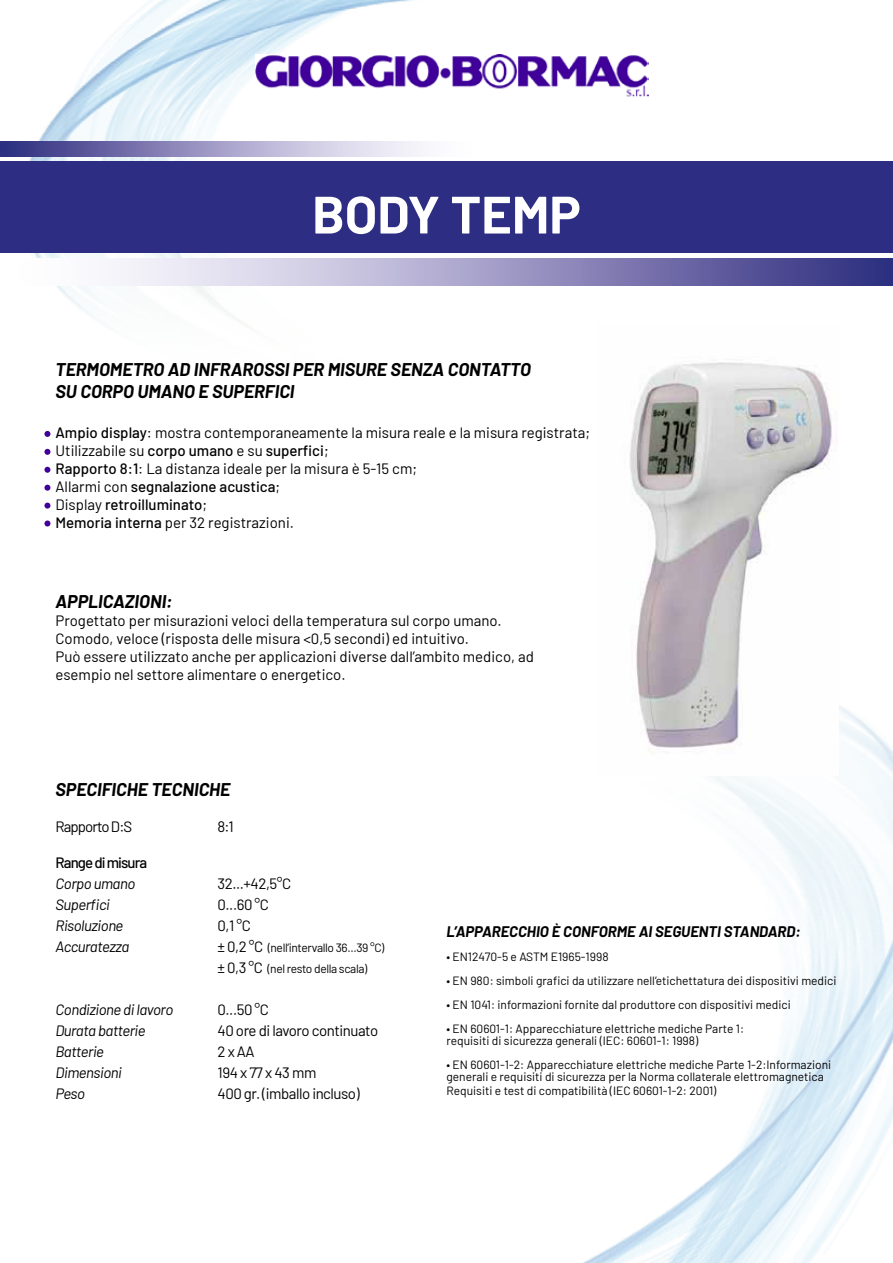
<style>
.page{position:relative;width:893px;height:1263px;background:#fff}
.page>*{position:absolute;margin:0;border:0;box-sizing:border-box;transform-origin:0 0}
.t1{font:700 52.5px "Barlow";color:#fff}
.t2{font:italic 700 18px/21.6px "Barlow";color:#000}
.t3{font:15px/18px "Barlow";color:#000}
.t4{font:italic 15px "Barlow";letter-spacing:-.03em;color:#000}
.t5{font:15px "Barlow";letter-spacing:-.03em;color:#000}
.t6{font:italic 700 15px "Barlow";color:#000}
.t7{font:500 15px "Barlow";letter-spacing:-.06em;color:#000}
.t8{font:15px "Barlow";letter-spacing:-.06em;color:#000}
.t9{font:12px/12px "Barlow";color:#000}
.t10{font:12px/21px "Barlow";letter-spacing:-.03em;color:#000}
.s1{font-weight:500}
.s2{font-size:15px}
</style>
<div class="page">
<img style="left:0;top:0;width:629px;height:327px">
<div style="left:0;top:161px;width:893px;height:66px;background:#2d2e83"></div>
<div style="left:0;top:187px;width:893px;height:66px;background:#2d2e83"></div>
<img style="left:582px;top:705px;width:311px;height:558px">
<svg style="left:0;top:142px;width:481px;height:14px"></svg>
<div style="left:0;top:258px;width:893px;height:27px;background:linear-gradient(to right,#fff,#383485)"></div>
<img style="left:256px;top:54px;width:392px;height:42px">
<img style="left:597px;top:324px;width:242px;height:452px">
<svg style="left:44px;top:431px;width:6px;height:6px"></svg>
<svg style="left:44px;top:449px;width:6px;height:6px"></svg>
<svg style="left:44px;top:467px;width:6px;height:6px"></svg>
<svg style="left:44px;top:485px;width:6px;height:6px"></svg>
<svg style="left:44px;top:503px;width:6px;height:6px"></svg>
<svg style="left:44px;top:520px;width:6px;height:6px"></svg>
<h1 class="t1" style="left:312px;top:176px;width:270px">BODY TEMP</h1>
<p class="t2" style="left:56px;top:358px;width:477px">TERMOMETRO AD INFRAROSSI PER MISURE SENZA CONTATTO<br>SU CORPO UMANO E SUPERFICI</p>
<p class="t3" style="left:56px;top:422px;width:536px"><span class="s1">Ampio display</span>: mostra contemporaneamente la misura reale e la misura registrata; Utilizzabile su <span class="s1">corpo umano</span> e su <span class="s1">superfici</span>;<br><span class="s1">Rapporto 8:1</span>: La distanza ideale per la misura è 5-15 cm;<br>Allarmi con <span class="s1">segnalazione acustica</span>;<br>Display <span class="s1">retroilluminato</span>;<br><span class="s1">Memoria interna</span> per 32 registrazioni.</p>
<p class="t2" style="left:56px;top:589px;width:119px">APPLICAZIONI:</p>
<p class="t3" style="left:56px;top:610px;width:480px">Progettato per misurazioni veloci della temperatura sul corpo umano.<br>Comodo, veloce (risposta delle misura &lt;0,5 secondi) ed intuitivo.<br>Può essere utilizzato anche per applicazioni diverse dall’ambito medico, ad esempio nel settore alimentare o energetico.</p>
<p class="t2" style="left:56px;top:777px;width:176px">SPECIFICHE TECNICHE</p>
<p class="t8" style="left:56px;top:815px;width:78px">Rapporto D:S</p>
<p class="t3" style="left:218px;top:816px;width:18px">8:1</p>
<p class="t7" style="left:56px;top:851px;width:93px">Range di misura</p>
<p class="t4" style="left:56px;top:872px;width:81px">Corpo umano</p>
<p class="t3" style="left:218px;top:873px;width:75px">32...+42,5°C</p>
<p class="t4" style="left:56px;top:893px;width:56px">Superfici</p>
<p class="t3" style="left:218px;top:894px;width:53px">0...60 °C</p>
<p class="t4" style="left:56px;top:914px;width:69px">Risoluzione</p>
<p class="t3" style="left:218px;top:915px;width:35px">0,1 °C</p>
<p class="t4" style="left:56px;top:935px;width:75px">Accuratezza</p>
<p class="t10" style="left:218px;top:936px;width:168px"><span class="s2">± 0,2 °C</span> (nell’intervallo 36...39 °C) <span class="s2">± 0,3 °C</span> (nel resto della scala)</p>
<p class="t4" style="left:56px;top:998px;width:119px">Condizione di lavoro</p>
<p class="t3" style="left:218px;top:999px;width:53px">0...50 °C</p>
<p class="t4" style="left:56px;top:1019px;width:92px">Durata batterie</p>
<p class="t5" style="left:218px;top:1019px;width:162px">40 ore di lavoro continuato</p>
<p class="t4" style="left:56px;top:1040px;width:50px">Batterie</p>
<p class="t3" style="left:218px;top:1041px;width:39px">2 x AA</p>
<p class="t4" style="left:56px;top:1061px;width:68px">Dimensioni</p>
<p class="t3" style="left:218px;top:1062px;width:100px">194 x 77 x 43 mm</p>
<p class="t4" style="left:56px;top:1082px;width:31px">Peso</p>
<p class="t5" style="left:218px;top:1082px;width:144px">400 gr. (imballo incluso)</p>
<p class="t6" style="left:446px;top:920px;width:356px">L’APPARECCHIO È CONFORME AI SEGUENTI STANDARD:</p>
<p class="t9" style="left:446px;top:949px;width:164px">• EN12470-5 e ASTM E1965-1998</p>
<p class="t9" style="left:446px;top:973px;width:391px">• EN 980: simboli grafici da utilizzare nell’etichettatura dei dispositivi medici</p>
<p class="t9" style="left:446px;top:997px;width:346px">• EN 1041: informazioni fornite dal produttore con dispositivi medici</p>
<p class="t9" style="left:446px;top:1021px;width:299px">• EN 60601-1: Apparecchiature elettriche mediche Parte 1: requisiti di sicurezza generali (IEC: 60601-1: 1998)</p>
<p class="t9" style="left:446px;top:1057px;width:386px">• EN 60601-1-2: Apparecchiature elettriche mediche Parte 1-2:Informazioni generali e requisiti di sicurezza per la Norma collaterale elettromagnetica</p>
<p class="t9" style="left:446px;top:1084px;width:271px">Requisiti e test di compatibilità (IEC 60601-1-2: 2001)</p>
</div>
